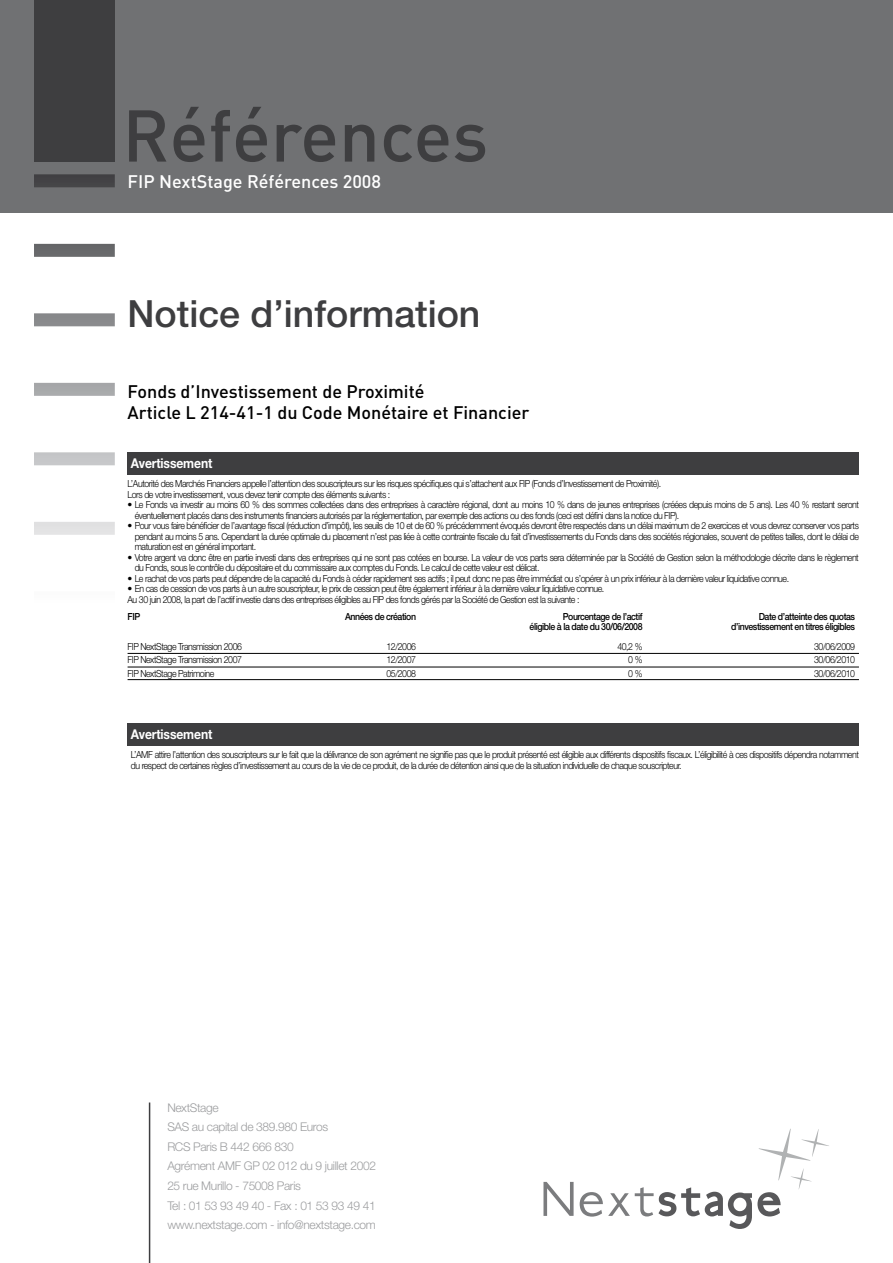
<style>
.page{position:relative;width:893px;height:1263px;background:#fff}
.page>*{position:absolute;margin:0;border:0;box-sizing:border-box;transform-origin:0 0}
.t1{font:500 72px "DIN";color:#3e3e40}
.t2{font:500 37.5px "Helvetica Neue";color:#3e3e40}
.t3{font:500 18px/21px "DIN";color:#000}
.t4{font:500 18px "DIN";color:#fff}
.t5{font:700 13.5px "Helvetica Neue";letter-spacing:-.01em;color:#fff;scale:.9 1}
.t6{font:300 12px/19.5px "Helvetica Neue";letter-spacing:-.03em;color:#9c9d9f}
.t7{font:300 9.75px/10.5px "Helvetica Neue";letter-spacing:-.05em;color:#000}
.t8{font:300 9.75px/10.5px "Helvetica Neue";letter-spacing:-.05em;color:#000;scale:.9 1}
.t9{font:500 9.75px "Helvetica Neue";letter-spacing:-.05em;color:#000;scale:.9 1}
</style>
<div class="page">
<div style="left:0;top:0;width:893px;height:213px;background:#707173"></div>
<div style="left:34px;top:0;width:81px;height:162px;background:#3e3e40"></div>
<svg style="left:34px;top:174px;width:81px;height:361px"></svg>
<svg style="left:543px;top:1182px;width:31px;height:34px"></svg>
<svg style="left:580px;top:1129px;width:249px;height:100px"></svg>
<hr style="left:149px;top:1102px;width:1px;height:161px;background:#3e3e40">
<div style="left:128px;top:452px;width:731px;height:23px;background:#3e3e40"></div>
<hr style="left:128px;top:653px;width:731px;height:1px;background:#000">
<hr style="left:128px;top:667px;width:731px;height:1px;background:#000">
<hr style="left:128px;top:679px;width:731px;height:1px;background:#000">
<div style="left:128px;top:723px;width:731px;height:22px;background:#3e3e40"></div>
<h1 class="t1" style="left:122px;top:90px;width:367px">Références</h1>
<h3 class="t4" style="left:128px;top:169px;width:255px">FIP NextStage Références 2008</h3>
<h2 class="t2" style="left:128px;top:291px;width:354px">Notice d’information</h2>
<h3 class="t3" style="left:128px;top:380px;width:403px">Fonds d’Investissement de Proximité<br>Article L 214-41-1 du Code Monétaire et Financier</h3>
<h3 class="t5" style="left:131px;top:455px;width:92px">Avertissement</h3>
<p class="t8" style="left:128px;top:478px;width:594px">L’Autorité des Marchés Financiers appelle l’attention des souscripteurs sur les risques spécifiques qui s’attachent aux FIP (Fonds d’Investissement de Proximité).<br>Lors de votre investissement, vous devez tenir compte des éléments suivants :</p>
<p class="t7" style="left:135px;top:499px;width:726px;text-indent:-7px">• Le Fonds va investir au moins 60 % des sommes collectées dans des entreprises à caractère régional, dont au moins 10 % dans de jeunes entreprises (créées depuis moins de 5 ans). Les 40 % restant seront éventuellement placés dans des instruments financiers autorisés par la réglementation, par exemple des actions ou des fonds (ceci est défini dans la notice du FIP).</p>
<p class="t7" style="left:135px;top:520px;width:726px;text-align:justify;text-indent:-7px">• Pour vous faire bénéficier de l’avantage fiscal (réduction d’impôt), les seuils de 10 et de 60 % précédemment évoqués devront être respectés dans un délai maximum de 2 exercices et vous devrez conserver vos parts pendant au moins 5 ans. Cependant la durée optimale du placement n’est pas liée à cette contrainte fiscale du fait d’investissements du Fonds dans des sociétés régionales, souvent de petites tailles, dont le délai de maturation est en général important.</p>
<p class="t7" style="left:135px;top:552px;width:726px;text-indent:-7px">• Votre argent va donc être en partie investi dans des entreprises qui ne sont pas cotées en bourse. La valeur de vos parts sera déterminée par la Société de Gestion selon la méthodologie décrite dans le règlement du Fonds, sous le contrôle du dépositaire et du commissaire aux comptes du Fonds. Le calcul de cette valeur est délicat.</p>
<p class="t7" style="left:128px;top:573px;width:663px">• Le rachat de vos parts peut dépendre de la capacité du Fonds à céder rapidement ses actifs ; il peut donc ne pas être immédiat ou s’opérer à un prix inférieur à la dernière valeur liquidative connue.</p>
<p class="t7" style="left:128px;top:583px;width:478px">• En cas de cession de vos parts à un autre souscripteur, le prix de cession peut être également inférieur à la dernière valeur liquidative connue.<br>Au 30 juin 2008, la part de l’actif investie dans des entreprises éligibles au FIP des fonds gérés par la Société de Gestion est la suivante :</p>
<p class="t9" style="left:128px;top:610px;width:16px">FIP</p>
<p class="t9" style="left:345px;top:610px;width:80px">Années de création</p>
<p class="t9" style="left:563px;top:610px;width:90px">Pourcentage de l’actif</p>
<p class="t9" style="left:759px;top:610px;width:109px">Date d’atteinte des quotas</p>
<p class="t9" style="left:530px;top:621px;width:127px">éligible à la date du 30/06/2008</p>
<p class="t9" style="left:731px;top:621px;width:139px">d’investissement en titres éligibles</p>
<p class="t8" style="left:128px;top:641px;width:129px">FIP NextStage Transmission 2006</p>
<p class="t8" style="left:386px;top:641px;width:34px">12/2006</p>
<p class="t8" style="left:617px;top:641px;width:29px">40,2 %</p>
<p class="t8" style="left:814px;top:641px;width:47px">30/06/2009</p>
<p class="t8" style="left:128px;top:654px;width:129px">FIP NextStage Transmission 2007</p>
<p class="t8" style="left:386px;top:654px;width:34px">12/2007</p>
<p class="t8" style="left:628px;top:654px;width:17px">0 %</p>
<p class="t8" style="left:814px;top:654px;width:47px">30/06/2010</p>
<p class="t8" style="left:128px;top:668px;width:98px">FIP NextStage Patrimoine</p>
<p class="t8" style="left:386px;top:668px;width:34px">05/2008</p>
<p class="t8" style="left:628px;top:668px;width:17px">0 %</p>
<p class="t8" style="left:814px;top:668px;width:47px">30/06/2010</p>
<h3 class="t5" style="left:131px;top:726px;width:92px">Avertissement</h3>
<p class="t8" style="left:131px;top:749px;width:810px">L’AMF attire l’attention des souscripteurs sur le fait que la délivrance de son agrément ne signifie pas que le produit présenté est éligible aux différents dispositifs fiscaux. L’éligibilité à ces dispositifs dépendra notamment du respect de certaines règles d’investissement au cours de la vie de ce produit, de la durée de détention ainsi que de la situation individuelle de chaque souscripteur.</p>
<p class="t6" style="left:167px;top:1098px;width:210px">NextStage<br>SAS au capital de 389.980 Euros<br>RCS Paris B 442 666 830<br>Agrément AMF GP 02 012 du 9 juillet 2002<br>25 rue Murillo - 75008 Paris<br>Tel : 01 53 93 49 40 - Fax : 01 53 93 49 41 www.nextstage.com - info@nextstage.com</p>
</div>
